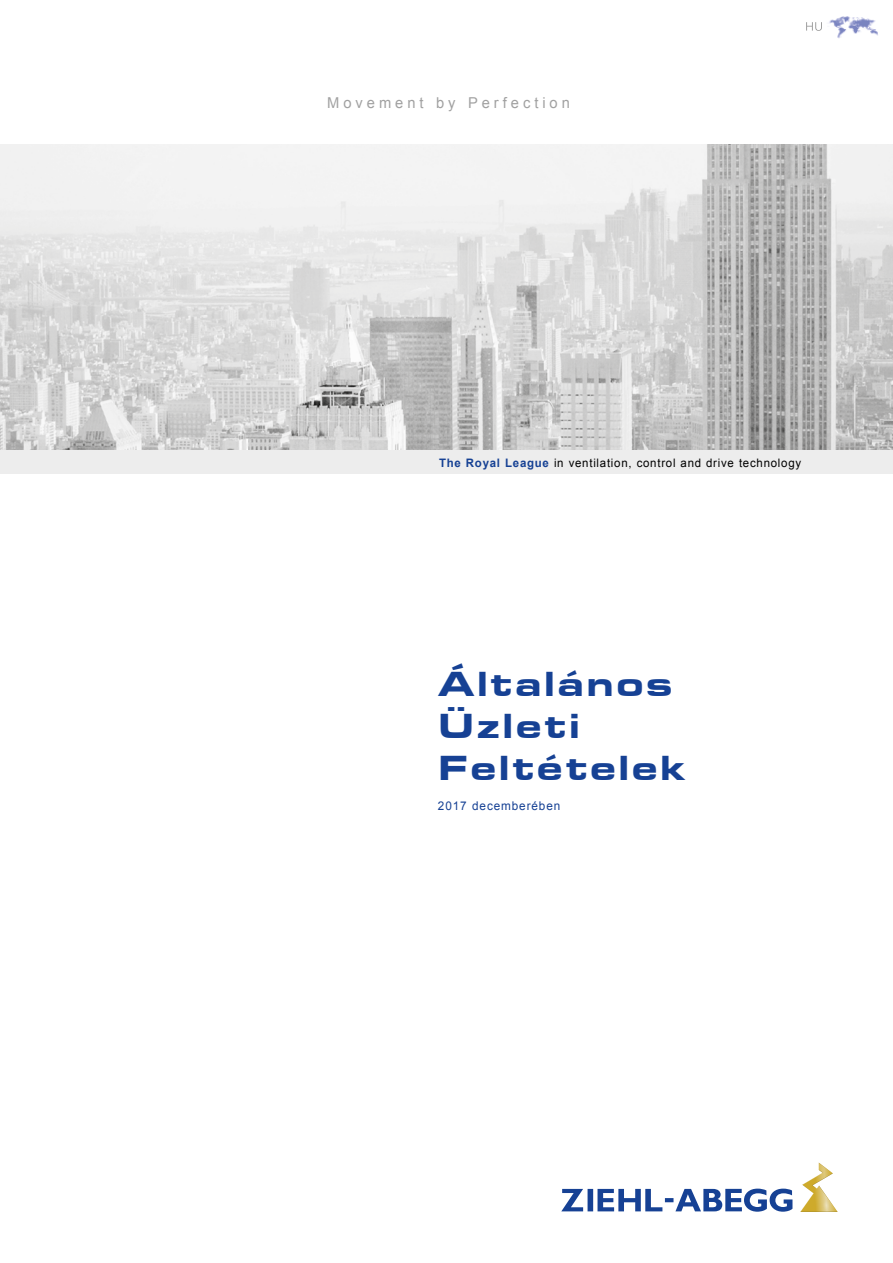
<style>
.page{position:relative;width:893px;height:1263px;background:#fff}
.page>*{position:absolute;margin:0;border:0;box-sizing:border-box;transform-origin:0 0}
.t1{font:900 36px/42px "Eurostile Ext";letter-spacing:.05em;color:#164194}
.t2{font:15px "Arial";letter-spacing:.27em;color:#a1a1a1}
.t3{font:12px "Arial";letter-spacing:.075em;color:#164194}
.t4{font:11.7px "Arial";letter-spacing:.065em;color:#000}
.s1{font-weight:700;color:#164194}
</style>
<div class="page">
<img style="left:0;top:144px;width:893px;height:306px">
<div style="left:0;top:450px;width:893px;height:23px;background:#ededed"></div>
<svg style="left:561px;top:1188px;width:231px;height:24px"></svg>
<hr style="left:800px;top:1212px;width:38px;height:1px;background:#000">
<svg style="left:800px;top:1162px;width:38px;height:50px"></svg>
<svg style="left:806px;top:22px;width:16px;height:9px"></svg>
<img style="left:829px;top:16px;width:49px;height:22px">
<p class="t2" style="left:327px;top:93px;width:244px">Movement by Perfection</p>
<p class="t4" style="left:439px;top:455px;width:364px"><span class="s1">The Royal League</span> in ventilation, control and drive technology</p>
<h1 class="t1" style="left:438px;top:661px;width:249px">Általános<br>Üzleti<br>Feltételek</h1>
<p class="t3" style="left:438px;top:798px;width:124px">2017 decemberében</p>
</div>
